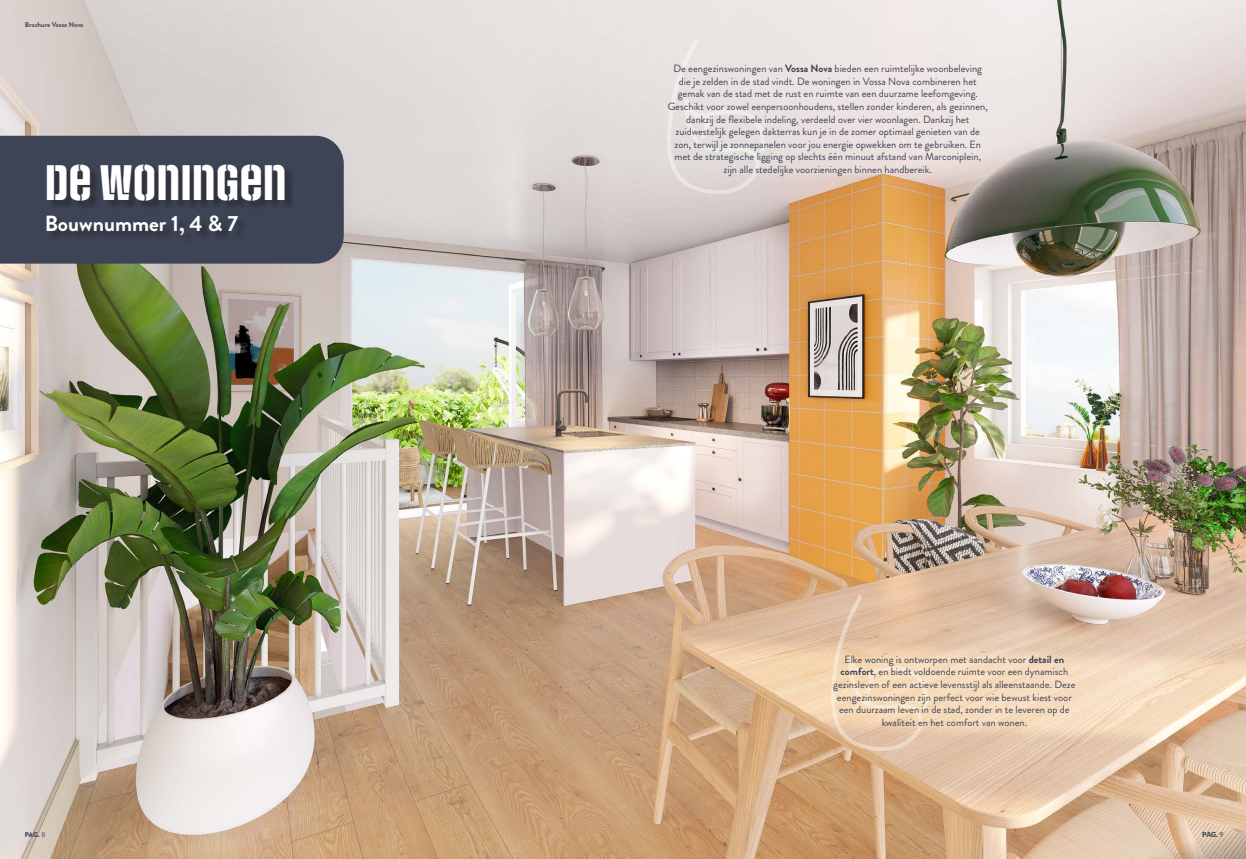
<style>
.page{position:relative;width:1246px;height:859px;background:#fff}
.page>*{position:absolute;margin:0;border:0;box-sizing:border-box;transform-origin:0 0}
.t1{font:42px "Social Gothic Stencil";color:#fff}
.t2{font:700 21.88px "Brandon Grotesque";color:#fff}
.t3{font:10.5px/12.6px "Brandon Grotesque";color:#3d4455;text-align:center}
.t4{font:700 7px "Brandon Grotesque";color:#424657}
.t5{font:900 7px "Brandon Grotesque";color:#424657}
.t6{font:900 7px "Lato";color:#3d4455}
.s1{font-weight:700}
.s2{font-weight:400}
</style>
<div class="page">
<img style="left:0;top:0;width:1245px;height:858px">
<div style="left:0;top:136px;width:344px;height:127px;background:#3d4455"></div>
<div style="left:48px;top:165px;width:247px;height:46px;background:#231f20;opacity:.5"></div>
<div style="left:48px;top:217px;width:200px;height:28px;background:#3b4252"></div>
<img style="left:667px;top:37px;width:97px;height:156px">
<img style="left:831px;top:594px;width:96px;height:156px">
<p class="t4" style="left:25px;top:19px;width:60px">Brochure Vossa Nova</p>
<p class="t1" style="left:45px;top:155px;width:243px">DE WONINGEN</p>
<p class="t2" style="left:45px;top:208px;width:195px">Bouwnummer 1, 4 &amp; 7</p>
<p class="t3" style="left:667px;top:62px;width:321px">De eengezinswoningen van <span class="s1">Vossa Nova</span> bieden een ruimtelijke woonbeleving die je zelden in de stad vindt. De woningen in Vossa Nova combineren het gemak van de stad met de rust en ruimte van een duurzame leefomgeving.<br>Geschikt voor zowel eenpersoonhoudens, stellen zonder kinderen, als gezinnen, dankzij de flexibele indeling, verdeeld over vier woonlagen. Dankzij het zuidwestelijk gelegen dakterras kun je in de zomer optimaal genieten van de zon, terwijl je zonnepanelen voor jou energie opwekken om te gebruiken. En met de strategische ligging op slechts één minuut afstand van Marconiplein, zijn alle stedelijke voorzieningen binnen handbereik.</p>
<p class="t3" style="left:833px;top:652px;width:244px">Elke woning is ontworpen met aandacht voor <span class="s1">detail en comfort</span>, en biedt voldoende ruimte voor een dynamisch gezinsleven of een actieve levensstijl als alleenstaande. Deze eengezinswoningen zijn perfect voor wie bewust kiest voor een duurzaam leven in de stad, zonder in te leveren op de kwaliteit en het comfort van wonen.</p>
<p class="t5" style="left:25px;top:829px;width:22px">PAG. <span class="s2">8</span></p>
<p class="t6" style="left:1201px;top:829px;width:23px">PAG. <span class="s2">9</span></p>
</div>
